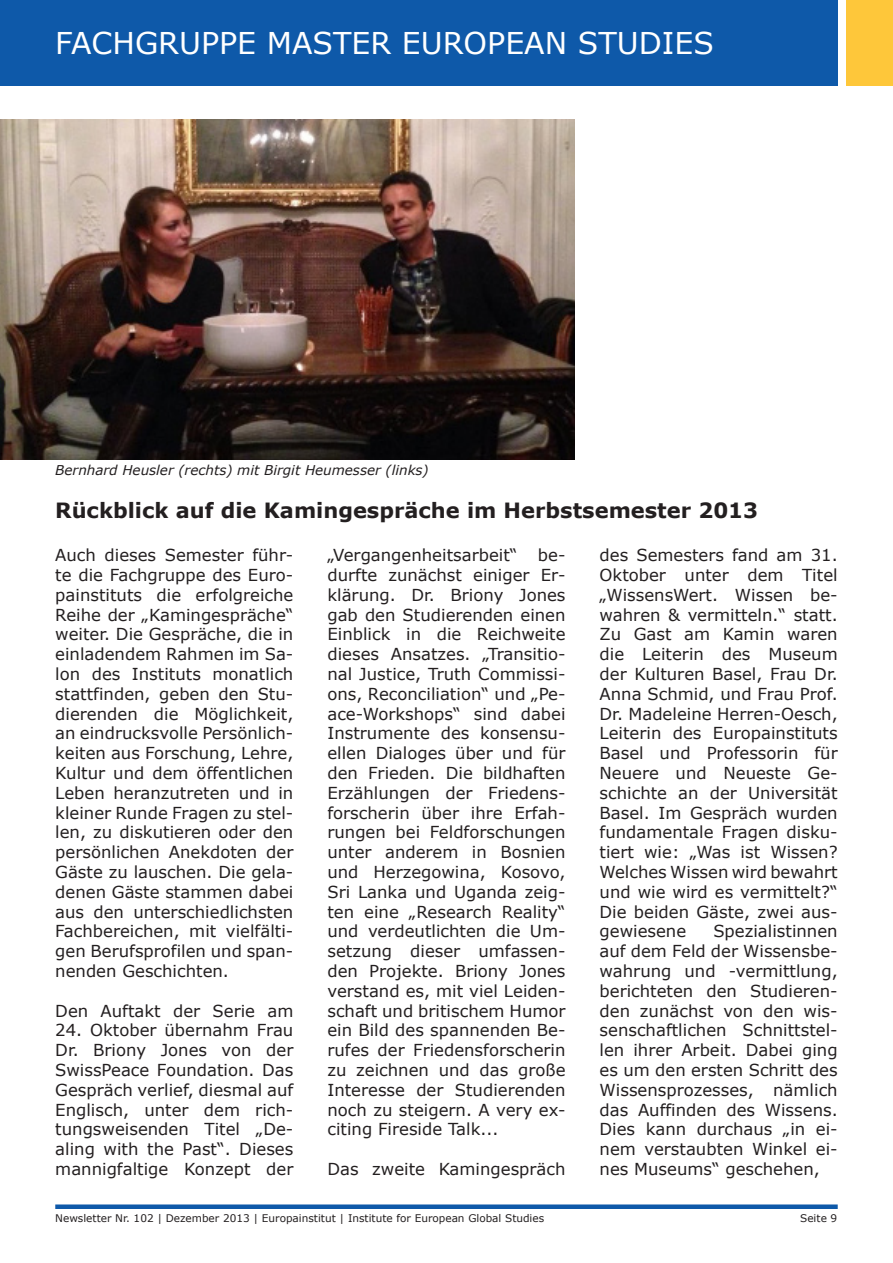
<style>
.page{position:relative;width:893px;height:1263px;background:#fff}
.page>*{position:absolute;margin:0;border:0;box-sizing:border-box;transform-origin:0 0}
.t1{font:30px "Verdana";color:#fff}
.t2{font:700 21px "Verdana";color:#231f20}
.t3{font:16.5px/19.8px "Verdana";color:#231f20;text-align:justify}
.t4{font:italic 13.5px "Verdana";color:#231f20}
.t5{font:10.5px "Verdana";color:#231f20}
</style>
<div class="page">
<div style="left:0;top:0;width:838px;height:85px;background:#0e59a9"></div>
<div style="left:55px;top:1204px;width:783px;height:5px;background:#0e59a9"></div>
<div style="left:846px;top:0;width:47px;height:85px;background:#fec73a"></div>
<img style="left:0;top:119px;width:574px;height:340px">
<p class="t1" style="left:55px;top:22px;width:660px">FACHGRUPPE MASTER EUROPEAN STUDIES</p>
<p class="t4" style="left:55px;top:461px;width:375px">Bernhard Heusler (rechts) mit Birgit Heumesser (links)</p>
<p class="t2" style="left:55px;top:495px;width:704px">Rückblick auf die Kamingespräche im Herbstsemester 2013</p>
<p class="t3" style="left:55px;top:545px;width:240px">Auch dieses Semester führ&shy;te die Fachgruppe des Euro&shy;painstituts die erfolgreiche Reihe der „Kamingespräche“ weiter. Die Gespräche, die in einladendem Rahmen im Sa&shy;lon des Instituts monatlich stattfinden, geben den Stu&shy;dierenden die Möglichkeit, an eindrucksvolle Persönlich&shy;keiten aus Forschung, Lehre, Kultur und dem öffentlichen Leben heranzutreten und in kleiner Runde Fragen zu stel&shy;len, zu diskutieren oder den persönlichen Anekdoten der Gäste zu lauschen. Die gela&shy;denen Gäste stammen dabei aus den unterschiedlichsten Fachbereichen, mit vielfälti&shy;gen Berufsprofilen und span&shy;nenden Geschichten.</p>
<p class="t3" style="left:55px;top:1000px;width:240px">Den Auftakt der Serie am</p>
<p class="t3" style="left:55px;top:1020px;width:240px">24. Oktober übernahm Frau Dr. Briony Jones von der SwissPeace Foundation. Das Gespräch verlief, diesmal auf Englisch, unter dem rich&shy;tungsweisenden Titel „De&shy;aling with the Past“. Dieses mannigfaltige Konzept der</p>
<p class="t3" style="left:327px;top:545px;width:240px">„Vergangenheitsarbeit“ be&shy;durfte zunächst einiger Er&shy;klärung. Dr. Briony Jones gab den Studierenden einen Einblick in die Reichweite dieses Ansatzes. „Transitio&shy;nal Justice, Truth Commissi&shy;ons, Reconciliation“ und „Pe&shy;ace-Workshops“ sind dabei Instrumente des konsensu&shy;ellen Dialoges über und für den Frieden. Die bildhaften Erzählungen der Friedens&shy;forscherin über ihre Erfah&shy;rungen bei Feldforschungen unter anderem in Bosnien und Herzegowina, Kosovo, Sri Lanka und Uganda zeig&shy;ten eine „Research Reality“ und verdeutlichten die Um&shy;setzung dieser umfassen&shy;den Projekte. Briony Jones verstand es, mit viel Leiden&shy;schaft und britischem Humor ein Bild des spannenden Be&shy;rufes der Friedensforscherin zu zeichnen und das große Interesse der Studierenden noch zu steigern. A very ex&shy;citing Fireside Talk...</p>
<p class="t3" style="left:327px;top:1159px;width:240px">Das zweite Kamingespräch</p>
<p class="t3" style="left:600px;top:545px;width:240px">des Semesters fand am 31.<br>Oktober unter dem Titel „WissensWert. Wissen be&shy;wahren &amp; vermitteln.“ statt.<br>Zu Gast am Kamin waren die Leiterin des Museum der Kulturen Basel, Frau Dr.<br>Anna Schmid, und Frau Prof.<br>Dr. Madeleine Herren-Oesch, Leiterin des Europainstituts Basel und Professorin für Neuere und Neueste Ge&shy;schichte an der Universität Basel. Im Gespräch wurden fundamentale Fragen disku&shy;tiert wie: „Was ist Wissen?<br>Welches Wissen wird bewahrt und wie wird es vermittelt?“ Die beiden Gäste, zwei aus&shy;gewiesene</p>
<p class="t3" style="left:600px;top:921px;width:240px;text-indent:114px">Spezialistinnen auf dem Feld der Wissensbe&shy;wahrung und -vermittlung, berichteten den Studieren&shy;den zunächst von den wis&shy;senschaftlichen Schnittstel&shy;len ihrer Arbeit. Dabei ging es um den ersten Schritt des Wissensprozesses, nämlich das Auffinden des Wissens.<br>Dies kann durchaus „in ei&shy;nem verstaubten Winkel ei&shy;nes Museums“ geschehen,</p>
<p class="t5" style="left:55px;top:1210px;width:490px">Newsletter Nr. 102 | Dezember 2013 | Europainstitut | Institute for European Global Studies</p>
<p class="t5" style="left:800px;top:1211px;width:39px">Seite 9</p>
</div>
